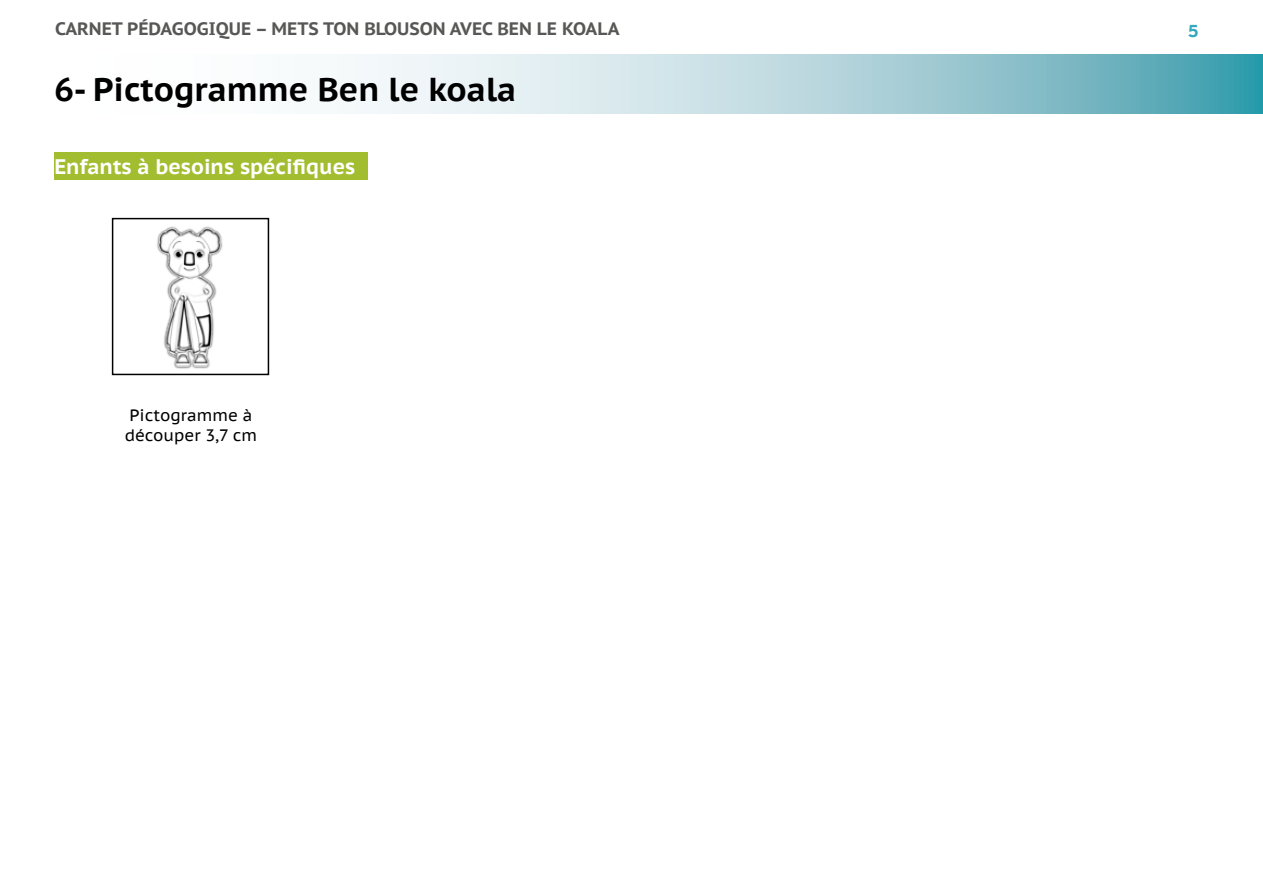
<style>
.page{position:relative;width:1263px;height:893px;background:#fff}
.page>*{position:absolute;margin:0;border:0;box-sizing:border-box;transform-origin:0 0}
.t1{font:700 33px "PT Sans Caption";color:#000}
.t2{font:700 21px "PT Sans Caption";color:#fff}
.t3{font:700 18px "PT Sans Caption";color:#575756}
.t4{font:700 18px "Clear Sans";color:#33a9be}
.t5{font:16.5px/19.8px "PT Sans Caption";color:#000}
</style>
<div class="page">
<svg style="left:352px;top:54px;width:911px;height:60px;background:#add2da"></svg>
<div style="left:54px;top:153px;width:314px;height:27px;background:#a2bd30"></div>
<img style="left:157px;top:226px;width:66px;height:143px">
<div style="left:112px;top:218px;width:157px;height:157px;border:2px solid #000"></div>
<p class="t3" style="left:55px;top:17px;width:566px">CARNET PÉDAGOGIQUE – METS TON BLOUSON AVEC BEN LE KOALA</p>
<h1 class="t1" style="left:54px;top:67px;width:463px">6- Pictogramme Ben le koala</h1>
<p class="t2" style="left:54px;top:153px;width:302px">Enfants à besoins spécifiques</p>
<p class="t5" style="left:125px;top:405px;width:134px">Pictogramme à découper 3,7 cm</p>
<p class="t4" style="left:1188px;top:18px;width:12px">5</p>
</div>
